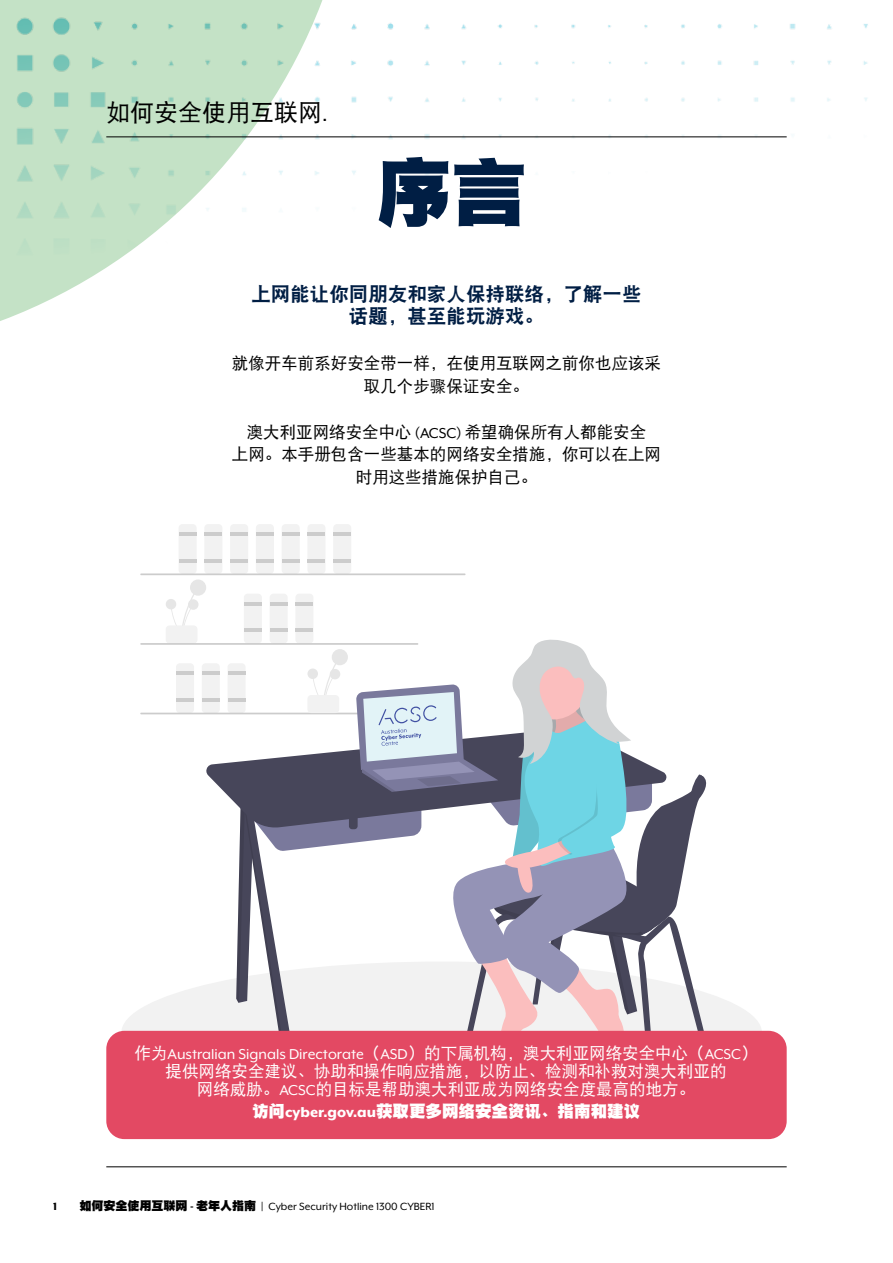
<style>
.page{position:relative;width:893px;height:1263px;background:#fff}
.page>*{position:absolute;margin:0;border:0;box-sizing:border-box;transform-origin:0 0}
.t1{font:75px "DFP Hei W12";color:#001e44}
.t2{font:24px "DFP Hei W5";color:#000}
.t3{font:19.5px/22.5px "DFP Hei W9";color:#001e44;text-align:center}
.t4{font:16.5px/22.5px "DFP Hei W5";color:#000;text-align:center}
.t5{font:16.5px/18px "DFP Hei W5";color:#fff;text-align:center}
.t6{font:16.5px "Mr Eaves XL Mod OT";color:#fff}
.t7{font:16.5px "DFP Hei W12";color:#fff}
.t8{font:12px "Mr Eaves XL Mod OT";color:#000}
.t9{font:800 12px "Mr Eaves XL Mod OT";color:#000}
.s1{font-family:"Mr Eaves XL Mod OT"}
.s2{font-family:"DFP Hei W5"}
.s3{font-family:"Mr Eaves XL Mod OT";font-weight:800}
.s4{font-family:"DFP Hei W12"}
.s5{font-weight:800}
</style>
<div class="page">
<img style="left:327px;top:23px;width:541px;height:152px">
<div style="left:190px;top:579px;width:16px;height:17px;background:#e6e6e6;border-radius:50%"></div>
<div style="left:188px;top:599px;width:11px;height:11px;background:#e6e6e6;border-radius:50%"></div>
<svg style="left:171px;top:593px;width:24px;height:32px"></svg>
<div style="left:166px;top:599px;width:10px;height:10px;background:#e6e6e6;border-radius:50%"></div>
<div style="left:166px;top:625px;width:31px;height:18px;background:#f2f2f2;border-radius:4px"></div>
<div style="left:179px;top:524px;width:18px;height:50px;background:#f2f2f2;border-radius:4px"></div>
<hr style="left:179px;top:532px;width:17px;height:4px;background:#ccc">
<hr style="left:179px;top:559px;width:17px;height:3px;background:#ccc">
<div style="left:204px;top:524px;width:18px;height:50px;background:#f2f2f2;border-radius:4px"></div>
<hr style="left:205px;top:532px;width:17px;height:4px;background:#ccc">
<hr style="left:205px;top:559px;width:17px;height:3px;background:#ccc">
<div style="left:230px;top:524px;width:18px;height:50px;background:#f2f2f2;border-radius:4px"></div>
<hr style="left:231px;top:532px;width:17px;height:4px;background:#ccc">
<hr style="left:231px;top:559px;width:17px;height:3px;background:#ccc">
<div style="left:244px;top:594px;width:18px;height:49px;background:#f2f2f2;border-radius:4px"></div>
<hr style="left:244px;top:602px;width:17px;height:3px;background:#ccc">
<hr style="left:244px;top:628px;width:17px;height:4px;background:#ccc">
<div style="left:270px;top:594px;width:18px;height:49px;background:#f2f2f2;border-radius:4px"></div>
<hr style="left:270px;top:602px;width:17px;height:3px;background:#ccc">
<hr style="left:270px;top:628px;width:17px;height:4px;background:#ccc">
<div style="left:295px;top:594px;width:18px;height:49px;background:#f2f2f2;border-radius:4px"></div>
<hr style="left:296px;top:602px;width:17px;height:3px;background:#ccc">
<hr style="left:296px;top:628px;width:17px;height:4px;background:#ccc">
<div style="left:176px;top:663px;width:18px;height:50px;background:#f2f2f2;border-radius:4px"></div>
<hr style="left:176px;top:671px;width:18px;height:4px;background:#ccc">
<hr style="left:176px;top:698px;width:18px;height:3px;background:#ccc">
<div style="left:202px;top:663px;width:18px;height:50px;background:#f2f2f2;border-radius:4px"></div>
<hr style="left:202px;top:671px;width:17px;height:4px;background:#ccc">
<hr style="left:202px;top:698px;width:17px;height:3px;background:#ccc">
<div style="left:228px;top:663px;width:18px;height:50px;background:#f2f2f2;border-radius:4px"></div>
<hr style="left:228px;top:671px;width:17px;height:4px;background:#ccc">
<hr style="left:228px;top:698px;width:17px;height:3px;background:#ccc">
<div style="left:256px;top:524px;width:18px;height:50px;background:#f2f2f2;border-radius:4px"></div>
<hr style="left:256px;top:532px;width:17px;height:4px;background:#ccc">
<hr style="left:256px;top:559px;width:17px;height:3px;background:#ccc">
<div style="left:282px;top:524px;width:18px;height:50px;background:#f2f2f2;border-radius:4px"></div>
<hr style="left:282px;top:532px;width:17px;height:4px;background:#ccc">
<hr style="left:282px;top:559px;width:17px;height:3px;background:#ccc">
<div style="left:307px;top:524px;width:18px;height:50px;background:#f2f2f2;border-radius:4px"></div>
<hr style="left:308px;top:532px;width:17px;height:4px;background:#ccc">
<hr style="left:308px;top:559px;width:17px;height:3px;background:#ccc">
<div style="left:333px;top:524px;width:18px;height:50px;background:#f2f2f2;border-radius:4px"></div>
<hr style="left:334px;top:532px;width:17px;height:4px;background:#ccc">
<hr style="left:334px;top:559px;width:17px;height:3px;background:#ccc">
<hr style="left:140px;top:573px;width:325px;height:2px;background:#ccc">
<hr style="left:140px;top:643px;width:278px;height:2px;background:#ccc">
<hr style="left:140px;top:713px;width:247px;height:1px;background:#ccc">
<svg style="left:122px;top:979px;width:640px;height:52px;fill:#f2f2f2"></svg>
<svg style="left:206px;top:762px;width:30px;height:42px"></svg>
<svg style="left:236px;top:639px;width:479px;height:392px"></svg>
<hr style="left:106px;top:136px;width:681px;height:1px;background:#000">
<hr style="left:106px;top:1166px;width:681px;height:1px;background:#000">
<svg style="left:0;top:0;width:327px;height:321px;fill:#c4e2c6"></svg>
<div style="left:106px;top:1031px;width:681px;height:108px;background:#e34963;border-radius:18px"></div>
<h2 class="t2" style="left:106px;top:99px;width:223px">如何安全使用互联网<span class="s1">.</span></h2>
<h1 class="t1" style="left:377px;top:152px;width:152px">序言</h1>
<p class="t3" style="left:251px;top:282px;width:392px">上网能让你同朋友和家人保持联络，了解一些话题，甚至能玩游戏。</p>
<p class="t4" style="left:232px;top:352px;width:431px">就像开车前系好安全带一样，在使用互联网之前你也应该采取几个步骤保证安全。</p>
<p class="t4" style="left:232px;top:420px;width:431px">澳大利亚网络安全中心 <span class="s1">(ACSC)</span> 希望确保所有人都能安全<br>上网。本手册包含一些基本的网络安全措施，你可以在上网时用这些措施保护自己。</p>
<p class="t6" style="left:134px;top:1045px;width:625px"><span class="s2">作为</span>Australian Signals Directorate<span class="s2">（</span>ASD<span class="s2">）的下属机构，澳大利亚网络安全中心（</span>ACSC<span class="s2">）</span></p>
<p class="t5" style="left:166px;top:1061px;width:563px">提供网络安全建议、协助和操作响应措施，以防止、检测和补救对澳大利亚的网络威胁。<span class="s1">ACSC</span>的目标是帮助澳大利亚成为网络安全度最高的地方。</p>
<p class="t7" style="left:252px;top:1102px;width:390px">访问<span class="s3">cyber.gov.au</span>获取更多网络安全资讯、指南和建议</p>
<p class="t9" style="left:53px;top:1200px;width:6px">1</p>
<p class="t8" style="left:80px;top:1200px;width:357px"><span class="s4">如何安全使用互联网</span> <span class="s5">-</span> <span class="s4">老年人指南</span> <span class="s5">|</span> Cyber Security Hotline 1300 CYBER1</p>
</div>
